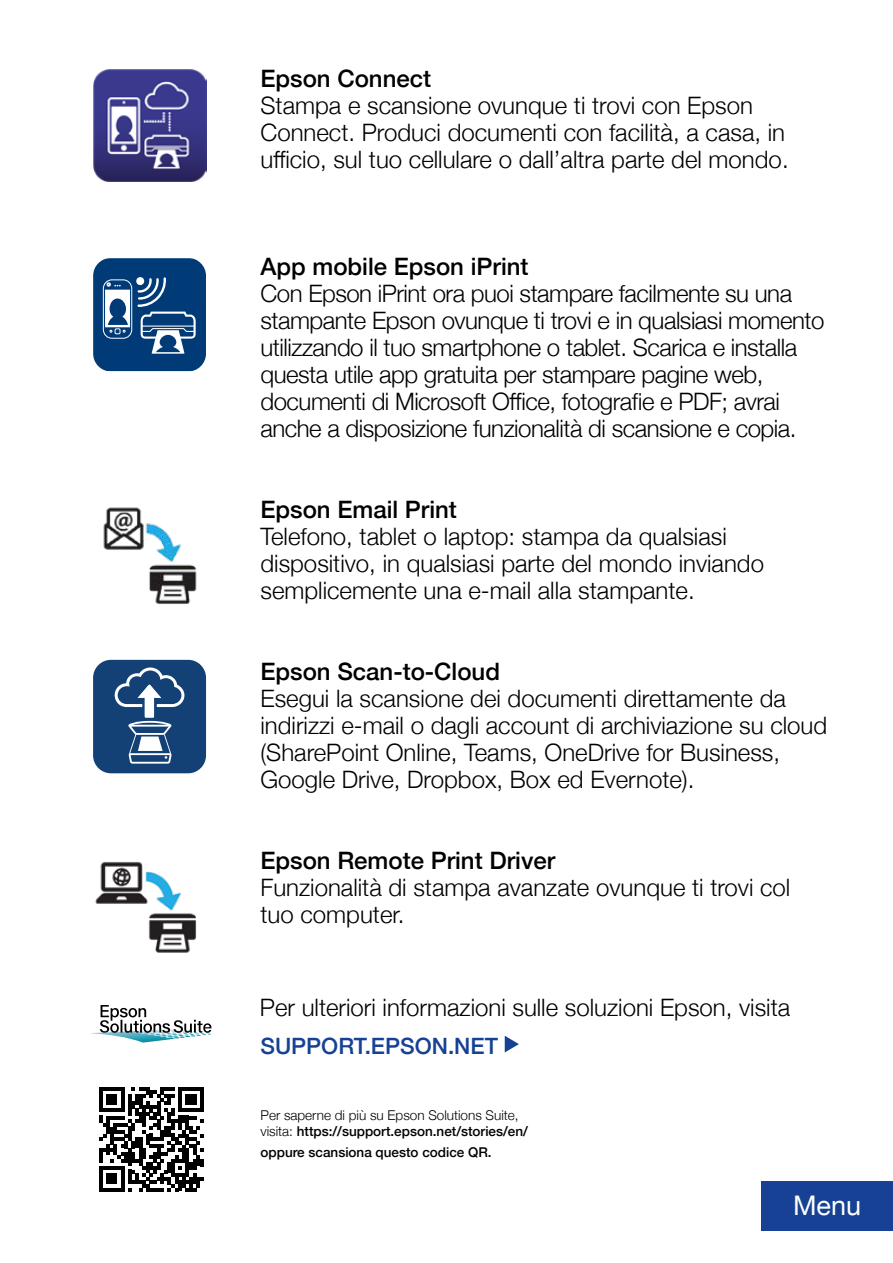
<style>
.page{position:relative;width:893px;height:1263px;background:#fff}
.page>*{position:absolute;margin:0;border:0;box-sizing:border-box;transform-origin:0 0}
.t1{font:27px "Helvetica Neue";color:#fff}
.t2{font:300 24px/27px "Helvetica Neue";color:#000}
.t3{font:300 24px/27px "Helvetica Neue";letter-spacing:-.02em;color:#000}
.t4{font:500 24px "Helvetica Neue";color:#000}
.t5{font:500 22.5px "Helvetica Neue";color:#164194}
.t6{font:300 13.5px/16.5px "Helvetica Neue";color:#000}
.t7{font:500 13.5px "Helvetica Neue";color:#000}
.s1{font-weight:500}
</style>
<div class="page">
<img style="left:93px;top:69px;width:113px;height:113px">
<svg style="left:93px;top:258px;width:113px;height:113px"></svg>
<svg style="left:93px;top:660px;width:113px;height:113px"></svg>
<img style="left:95px;top:861px;width:102px;height:92px">
<svg style="left:91px;top:1005px;width:121px;height:37px"></svg>
<svg style="left:505px;top:1036px;width:14px;height:16px"></svg>
<div style="left:761px;top:1181px;width:132px;height:50px;background:#164194"></div>
<img style="left:103px;top:507px;width:94px;height:97px">
<svg style="left:99px;top:1087px;width:105px;height:104px"></svg>
<p class="t4" style="left:260px;top:59px;width:172px">Epson Connect</p>
<p class="t2" style="left:260px;top:90px;width:530px">Stampa e scansione ovunque ti trovi con Epson<br>Connect. Produci documenti con facilità, a casa, in ufficio, sul tuo cellulare o dall’altra parte del mondo.</p>
<p class="t4" style="left:260px;top:247px;width:270px">App mobile Epson iPrint</p>
<p class="t3" style="left:260px;top:278px;width:565px">Con Epson iPrint ora puoi stampare facilmente su una stampante Epson ovunque ti trovi e in qualsiasi momento utilizzando il tuo smartphone o tablet. Scarica e installa questa utile app gratuita per stampare pagine web, documenti di Microsoft Office, fotografie e PDF; avrai anche a disposizione funzionalità di scansione e copia.</p>
<p class="t4" style="left:260px;top:490px;width:198px">Epson Email Print</p>
<p class="t2" style="left:260px;top:521px;width:505px">Telefono, tablet o laptop: stampa da qualsiasi dispositivo, in qualsiasi parte del mondo inviando semplicemente una e-mail alla stampante.</p>
<p class="t4" style="left:260px;top:652px;width:241px">Epson Scan-to-Cloud</p>
<p class="t2" style="left:260px;top:683px;width:568px">Esegui la scansione dei documenti direttamente da indirizzi e-mail o dagli account di archiviazione su cloud (SharePoint Online, Teams, OneDrive for Business, Google Drive, Dropbox, Box ed Evernote).</p>
<p class="t4" style="left:260px;top:841px;width:296px">Epson Remote Print Driver</p>
<p class="t2" style="left:260px;top:872px;width:531px">Funzionalità di stampa avanzate ovunque ti trovi col tuo computer.</p>
<p class="t2" style="left:260px;top:992px;width:532px">Per ulteriori informazioni sulle soluzioni Epson, visita</p>
<p class="t5" style="left:260px;top:1027px;width:239px">SUPPORT.EPSON.NET</p>
<p class="t6" style="left:261px;top:1105px;width:269px">Per saperne di più su Epson Solutions Suite, visita: <span class="s1">https://support.epson.net/stories/en/</span></p>
<p class="t7" style="left:261px;top:1141px;width:233px">oppure scansiona questo codice QR.</p>
<p class="t1" style="left:793px;top:1186px;width:70px">Menu</p>
</div>
